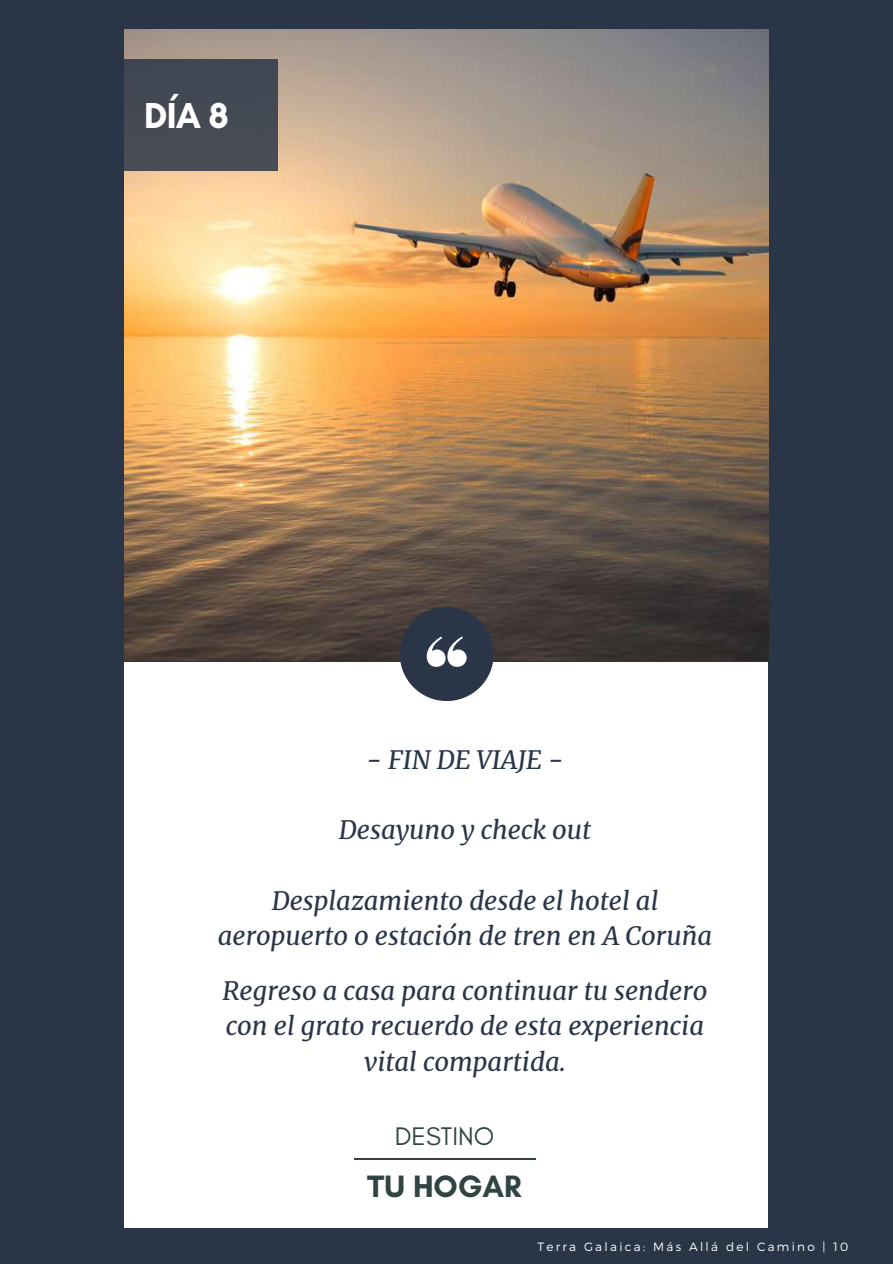
<style>
.page{position:relative;width:893px;height:1264px;background:#fff}
.page>*{position:absolute;margin:0;border:0;box-sizing:border-box;transform-origin:0 0}
.t1{font:700 36.75px "Glacial Indifference";color:#fff}
.t2{font:700 31.5px "Glacial Indifference";color:#304543}
.t3{font:25.95px "Glacial Indifference";color:#304543}
.t4{font:italic 25.5px/35.2px "Merriweather";color:#2a3648;text-align:center}
.t5{font:300 12px "Montserrat";letter-spacing:.19em;color:#fff}
</style>
<div class="page">
<div style="left:0;top:0;width:892px;height:1263px;background:#2a3648"></div>
<div style="left:124px;top:662px;width:644px;height:565px;background:#fff"></div>
<hr style="left:354px;top:1158px;width:181px;height:1px;background:#304543">
<img style="left:124px;top:30px;width:644px;height:630px">
<div style="left:400px;top:607px;width:93px;height:94px;background:#2a3648;border-radius:50%"></div>
<svg style="left:427px;top:636px;width:39px;height:31px"></svg>
<div style="left:123px;top:60px;width:154px;height:111px;background:#454a54"></div>
<h1 class="t1" style="left:144px;top:93px;width:86px">DÍA 8</h1>
<p class="t4" style="left:366px;top:742px;width:199px">- FIN DE VIAJE -</p>
<p class="t4" style="left:339px;top:812px;width:254px">Desayuno y check out</p>
<p class="t4" style="left:218px;top:883px;width:496px">Desplazamiento desde el hotel al aeropuerto o estación de tren en A Coruña</p>
<p class="t4" style="left:222px;top:973px;width:486px">Regreso a casa para continuar tu sendero con el grato recuerdo de esta experiencia vital compartida.</p>
<p class="t3" style="left:395px;top:1119px;width:101px">DESTINO</p>
<p class="t2" style="left:367px;top:1166px;width:156px">TU HOGAR</p>
<p class="t5" style="left:537px;top:1238px;width:312px">Terra Galaica: Más Allá del Camino | 10</p>
</div>
